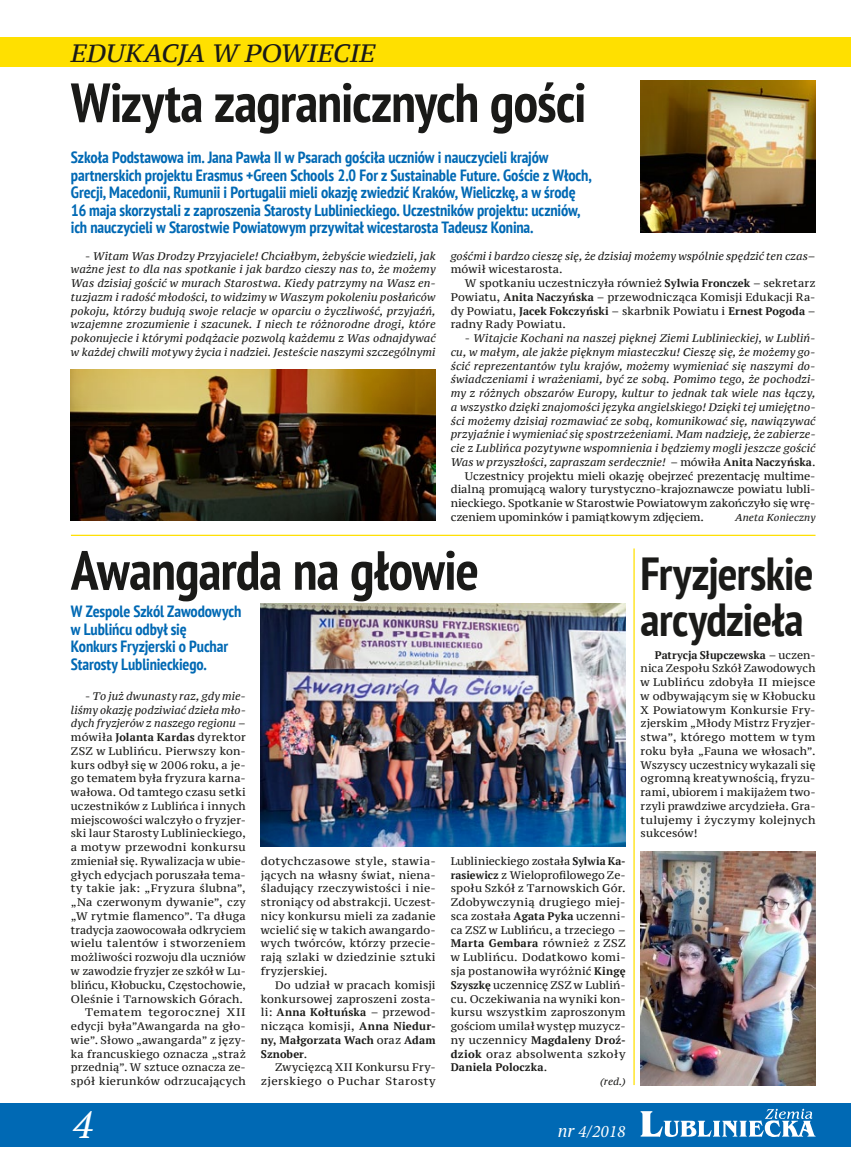
<style>
.page{position:relative;width:851px;height:1170px;background:#fff}
.page>*{position:absolute;margin:0;border:0;box-sizing:border-box;transform-origin:0 0}
.t1{font:700 condensed 55px "PT Sans";letter-spacing:-.015em;color:#1a1a18}
.t2{font:700 condensed 46.25px/46.2px "PT Sans";letter-spacing:-.015em;color:#1a1a18}
.t3{font:italic 37.5px "PT Serif";color:#fff}
.t4{font:italic 25px "PT Serif Caption";letter-spacing:-.01em;color:#1a1a18}
.t5{font:italic 17.5px "Minion Pro";color:#fff}
.t6{font:700 condensed 16.25px/17.5px "PT Sans";letter-spacing:-.005em;color:#0069b4}
.t7{font:11px/13.8px "PT Serif Caption";letter-spacing:.01em;color:#1a1a18;text-align:justify}
.t8{font:italic 11px/13.8px "PT Serif Caption";letter-spacing:.01em;color:#1a1a18;text-align:justify}
.t9{font:11px "PT Serif Caption";letter-spacing:-.01em;color:#1a1a18}
.t10{font:700 11px/13.8px "PT Serif";letter-spacing:.015em;color:#1a1a18}
.t11{font:11px/13.8px "PT Serif Caption";letter-spacing:.03em;color:#1a1a18;text-align:right}
.t12{font:italic 10px "PT Serif Caption";letter-spacing:.01em;color:#1a1a18}
.s1{font-style:normal}
.s2{font-family:"PT Serif";font-weight:700}
.s3{font-family:"PT Serif";font-weight:700;font-style:normal}
.s4{font-style:italic}
.s5{font-family:"PT Serif Caption";font-weight:400}
.s6{font-family:"PT Serif"}
</style>
<div class="page">
<div style="left:0;top:1103px;width:850px;height:43px;background:#0069b4"></div>
<svg style="left:640px;top:1108px;width:175px;height:28px"></svg>
<img style="left:640px;top:81px;width:175px;height:151px">
<hr style="left:71px;top:534px;width:744px;height:2px;background:#ffe000">
<hr style="left:633px;top:548px;width:1px;height:536px;background:#ffe000">
<div style="left:0;top:38px;width:850px;height:29px;background:#ffe000"></div>
<img style="left:71px;top:369px;width:364px;height:152px">
<img style="left:640px;top:851px;width:175px;height:233px">
<img style="left:261px;top:603px;width:364px;height:243px">
<h3 class="t4" style="left:71px;top:37px;width:306px">EDUKACJA W POWIECIE</h3>
<h1 class="t1" style="left:71px;top:66px;width:517px">Wizyta zagranicznych gości</h1>
<p class="t6" style="left:71px;top:148px;width:522px">Szkoła Podstawowa im. Jana Pawła II w Psarach gościła uczniów i nauczycieli krajów partnerskich projektu Erasmus +Green Schools 2.0 For z Sustainable Future. Goście z Włoch, Grecji, Macedonii, Rumunii i Portugalii mieli okazję zwiedzić Kraków, Wieliczkę, a w środę 16 maja skorzystali z zaproszenia Starosty Lublinieckiego. Uczestników projektu: uczniów, ich nauczycieli w Starostwie Powiatowym przywitał wicestarosta Tadeusz Konina.</p>
<p class="t8" style="left:71px;top:249px;width:366px;text-indent:14px"><span class="s1">-</span> Witam Was Drodzy Przyjaciele! Chciałbym, żebyście wiedzieli, jak ważne jest to dla nas spotkanie i jak bardzo cieszy nas to, że możemy Was dzisiaj gościć w murach Starostwa. Kiedy patrzymy na Wasz en&shy;tuzjazm i radość młodości, to widzimy w Waszym pokoleniu posłańców pokoju, którzy budują swoje relacje w oparciu o życzliwość, przyjaźń, wzajemne zrozumienie i szacunek. I niech te różnorodne drogi, które pokonujecie i którymi podążacie pozwolą każdemu z Was odnajdywać w każdej chwili motywy życia i nadziei. Jesteście naszymi szczególnymi</p>
<p class="t8" style="left:450px;top:249px;width:366px">gośćmi i bardzo cieszę się, że dzisiaj możemy wspólnie spędzić ten czas<span class="s1">– mówił wicestarosta.</span></p>
<p class="t7" style="left:450px;top:276px;width:366px;text-indent:14px">W spotkaniu uczestniczyła również <span class="s2">Sylwia Fronczek</span> – sekretarz Powiatu, <span class="s2">Anita Naczyńska</span> – przewodnicząca Komisji Edukacji Ra&shy;dy Powiatu, <span class="s2">Jacek Fokczyński</span> – skarbnik Powiatu i <span class="s2">Ernest Pogoda</span> – radny Rady Powiatu.</p>
<p class="t8" style="left:465px;top:331px;width:352px"><span class="s1">-</span> Witajcie Kochani na naszej pięknej Ziemi Lublinieckiej, w Lubliń-</p>
<p class="t8" style="left:450px;top:345px;width:366px">cu, w małym, ale jakże pięknym miasteczku! Cieszę się, że możemy go-</p>
<p class="t8" style="left:450px;top:359px;width:366px">ścić reprezentantów tylu krajów, możemy wymieniać się naszymi do-</p>
<p class="t8" style="left:450px;top:372px;width:366px">świadczeniami i wrażeniami, być ze sobą. Pomimo tego, że pochodzi-</p>
<p class="t8" style="left:450px;top:386px;width:366px">my z różnych obszarów Europy, kultur to jednak tak wiele nas łączy,</p>
<p class="t8" style="left:450px;top:400px;width:366px">a wszystko dzięki znajomości języka angielskiego! Dzięki tej umiejętno-</p>
<p class="t8" style="left:450px;top:414px;width:366px">ści możemy dzisiaj rozmawiać ze sobą, komunikować się, nawiązywać</p>
<p class="t8" style="left:450px;top:427px;width:366px">przyjaźnie i wymieniać się spostrzeżeniami. Mam nadzieję, że zabierze-</p>
<p class="t8" style="left:450px;top:441px;width:366px">cie z Lublińca pozytywne wspomnienia i będziemy mogli jeszcze gościć</p>
<p class="t8" style="left:450px;top:455px;width:366px">Was w przyszłości, zapraszam serdecznie! <span class="s1">– mówiła</span> <span class="s3">Anita Naczyńska</span><span class="s1">.</span></p>
<p class="t9" style="left:465px;top:468px;width:352px">Uczestnicy projektu mieli okazję obejrzeć prezentację multime-</p>
<p class="t9" style="left:450px;top:482px;width:366px">dialną promującą walory turystyczno-‑krajoznawcze powiatu lubli-</p>
<p class="t9" style="left:450px;top:496px;width:366px">nieckiego. Spotkanie w Starostwie Powiatowym zakończyło się wrę-</p>
<p class="t9" style="left:450px;top:510px;width:255px">czeniem upominków i pamiątkowym zdjęciem.</p>
<p class="t12" style="left:735px;top:511px;width:82px">Aneta Konieczny</p>
<h1 class="t1" style="left:71px;top:534px;width:409px">Awangarda na głowie</h1>
<h3 class="t6" style="left:71px;top:602px;width:172px">W Zespole Szkól Zawodowych w Lublińcu odbył się<br>Konkurs Fryzjerski o Puchar<br>Starosty Lublinieckiego.</h3>
<p class="t7" style="left:71px;top:689px;width:176px;text-align:right">- <span class="s4">To już dwunasty raz, gdy mie&shy;liśmy okazję podziwiać dzieła mło&shy;dych fryzjerów z naszego regionu</span> – mówiła <span class="s2">Jolanta Kardas</span> dyrektor<br>ZSZ w Lublińcu. Pierwszy kon&shy;kurs odbył się w 2006 roku, a je&shy;go tematem była fryzura karna&shy;wałowa. Od tamtego czasu setki uczestników z Lublińca i innych miejscowości walczyło o fryzjer&shy;ski laur Starosty Lublinieckiego, a motyw przewodni konkursu zmieniał się. Rywalizacja w ubie&shy;głych edycjach poruszała tema&shy;ty takie jak: „Fryzura ślubna”, „Na czerwonym dywanie”, czy „W rytmie flamenco”. Ta długa tradycja zaowocowała odkryciem wielu talentów i stworzeniem możliwości rozwoju dla uczniów w zawodzie fryzjer ze szkół w Lu&shy;blińcu, Kłobucku, Częstochowie,<br>Oleśnie i Tarnowskich Górach.<br>Tematem tegorocznej XII edycji była”Awangarda na gło&shy;wie”. Słowo „awangarda” z języ&shy;ka francuskiego oznacza „straż przednią”. W sztuce oznacza ze&shy;spół kierunków odrzucających</p>
<p class="t7" style="left:261px;top:854px;width:176px">dotychczasowe style, stawia&shy;jących na własny świat, niena&shy;śladujący rzeczywistości i nie&shy;stroniący od abstrakcji. Uczest&shy;nicy konkursu mieli za zadanie wcielić się w takich awangardo&shy;wych twórców, którzy przecie&shy;rają szlaki w dziedzinie sztuki fryzjerskiej.</p>
<p class="t7" style="left:261px;top:977px;width:176px;text-align:right">Do udział w pracach komisji konkursowej zaproszeni zosta-</p>
<p class="t10" style="left:261px;top:1005px;width:176px"><span class="s5">li:</span> Anna Kołtuńska <span class="s5">– przewod-</span></p>
<p class="t7" style="left:261px;top:1019px;width:176px">nicząca komisji, <span class="s2">Anna Niedur-</span></p>
<p class="t10" style="left:261px;top:1032px;width:176px">ny, Małgorzata Wach <span class="s5">oraz</span> Adam<br>Sznober<span class="s5">.</span></p>
<p class="t11" style="left:261px;top:1060px;width:176px">Zwycięzcą XII Konkursu Fry&shy;zjerskiego o Puchar Starosty</p>
<p class="t7" style="left:450px;top:854px;width:176px">Lublinieckiego została <span class="s2">Sylwia Ka&shy;rasiewicz</span> z Wieloprofilowego Ze&shy;społu Szkół z Tarnowskich Gór.<br>Zdobywczynią drugiego miej&shy;sca została <span class="s2">Agata Pyka</span> uczenni&shy;ca ZSZ w Lublińcu, a trzeciego –</p>
<p class="t10" style="left:450px;top:936px;width:176px">Marta Gembara <span class="s5">również z ZSZ</span></p>
<p class="t7" style="left:450px;top:950px;width:176px">w Lublińcu. Dodatkowo komi&shy;sja postanowiła wyróżnić <span class="s2">Kingę Szyszkę</span> uczennicę ZSZ w Lubliń&shy;cu. Oczekiwania na wyniki kon&shy;kursu wszystkim zaproszonym gościom umilał występ muzycz-</p>
<p class="t10" style="left:450px;top:1032px;width:176px"><span class="s5">ny uczennicy</span> Magdaleny Droź-</p>
<p class="t7" style="left:450px;top:1046px;width:176px"><span class="s2">dziok</span> oraz absolwenta szkoły</p>
<p class="t10" style="left:450px;top:1060px;width:98px">Daniela Poloczka<span class="s5">.</span></p>
<p class="t12" style="left:600px;top:1074px;width:27px">(red.)</p>
<h3 class="t3" style="left:74px;top:1100px;width:21px">4</h3>
<h3 class="t5" style="left:557px;top:1119px;width:69px"><span class="s6">nr</span> 4/2018</h3>
<h2 class="t2" style="left:640px;top:549px;width:174px">Fryzjerskie arcydzieła</h2>
<p class="t10" style="left:654px;top:647px;width:162px">Patrycja Słupczewska <span class="s5">– uczen-</span></p>
<p class="t7" style="left:640px;top:661px;width:176px">nica Zespołu Szkół Zawodowych w Lublińcu zdobyła II miejsce w odbywającym się w Kłobucku X Powiatowym Konkursie Fry&shy;zjerskim „Młody Mistrz Fryzjer&shy;stwa”, którego mottem w tym roku była „Fauna we włosach”.<br>Wszyscy uczestnicy wykazali się ogromną kreatywnością, fryzu&shy;rami, ubiorem i makijażem two&shy;rzyli prawdziwe arcydzieła. Gra&shy;tulujemy i życzymy kolejnych sukcesów!</p>
</div>
